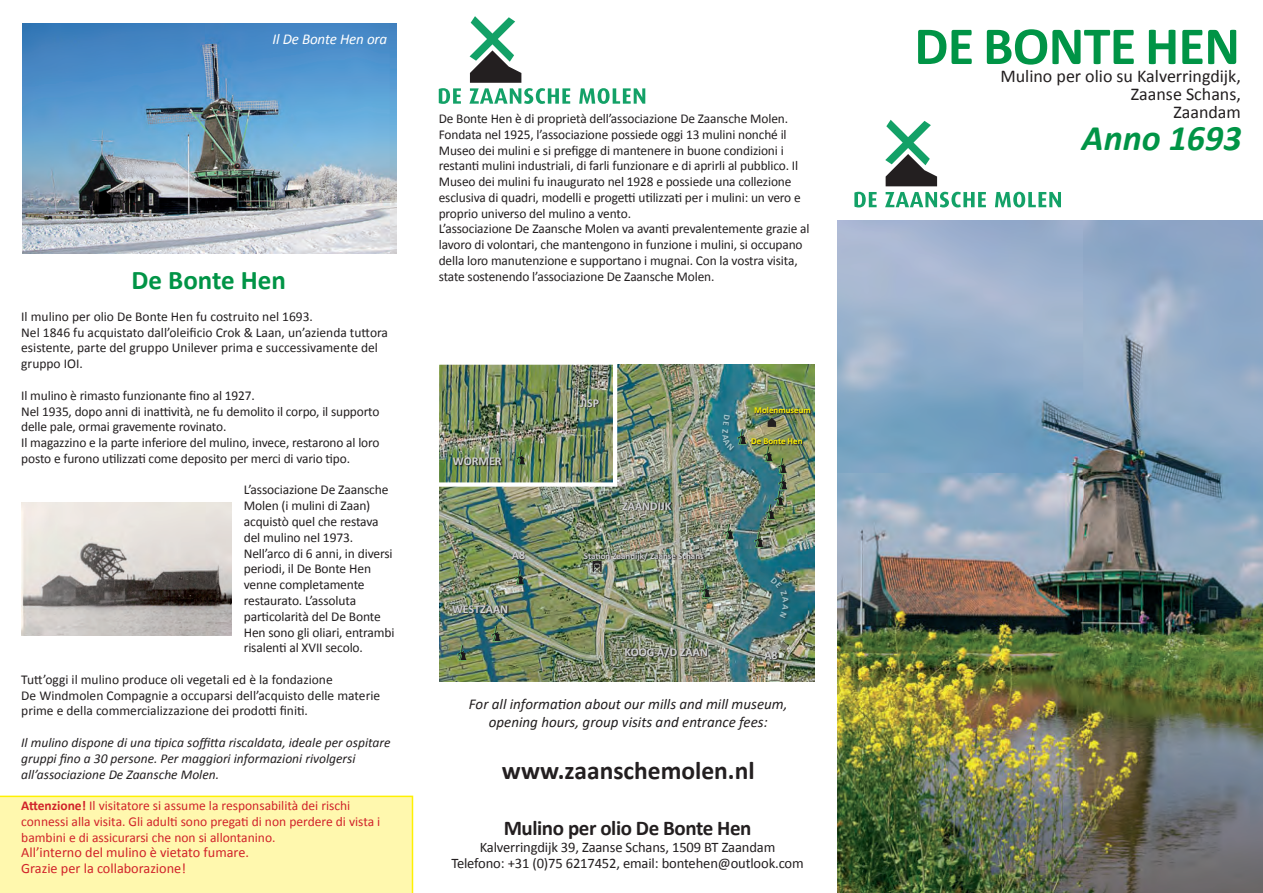
<style>
.page{position:relative;width:1263px;height:893px;background:#fff}
.page>*{position:absolute;margin:0;border:0;box-sizing:border-box;transform-origin:0 0}
.t1{font:700 54px "Calibri";letter-spacing:-.01em;color:#009446}
.t2{font:italic 700 36px "Calibri";color:#009446}
.t3{font:700 27px "Calibri";color:#009446}
.t4{font:700 25.5px "Calibri";color:#231f20}
.t5{font:700 24px "Calibri";color:#231f20}
.t6{font:700 21px "Calibri";color:#231f20}
.t7{font:700 21px "Calibri";letter-spacing:-.02em;color:#231f20}
.t8{font:18px/18px "Calibri";color:#231f20;text-align:right}
.t9{font:15px/16.5px "Calibri";color:#231f20}
.t10{font:italic 15px "Calibri";color:#231f20}
.t11{font:italic 15px "Calibri";letter-spacing:-.01em;color:#fff}
.t12{font:14.55px/16.5px "Calibri";letter-spacing:-.01em;color:#231f20;text-align:center}
.t13{font:14.25px/15.8px "Calibri";color:#d1232a}
.t14{font:13.5px/15.8px "Calibri";letter-spacing:-.01em;color:#231f20}
.t15{font:13.5px/15.8px "Calibri";color:#d1232a}
.t16{font:italic 13.5px/15.8px "Calibri";color:#231f20}
.t17{font:700 12px "Calibri";color:#d1d2d4}
.t18{font:700 11.7px "Calibri";color:#fff}
.t19{font:700 9px "Calibri";color:#d1d2d4}
.t20{font:700 9px "Calibri";color:#fff101}
.s1{font-weight:700}
</style>
<div class="page">
<img style="left:838px;top:220px;width:425px;height:673px">
<img style="left:22px;top:24px;width:374px;height:229px">
<svg style="left:885px;top:120px;width:52px;height:66px"></svg>
<svg style="left:854px;top:192px;width:22px;height:15px"></svg>
<svg style="left:885px;top:192px;width:101px;height:15px"></svg>
<svg style="left:995px;top:192px;width:66px;height:15px"></svg>
<svg style="left:439px;top:88px;width:22px;height:16px"></svg>
<svg style="left:469px;top:16px;width:101px;height:88px"></svg>
<svg style="left:579px;top:88px;width:66px;height:16px"></svg>
<img style="left:21px;top:502px;width:210px;height:133px">
<div style="left:0;top:796px;width:413px;height:97px;background:#fff8ae"></div>
<img style="left:439px;top:365px;width:376px;height:316px">
<svg style="left:699px;top:582px;width:11px;height:29px"></svg>
<svg style="left:514px;top:570px;width:15px;height:26px"></svg>
<svg style="left:491px;top:626px;width:15px;height:27px"></svg>
<svg style="left:457px;top:645px;width:14px;height:25px"></svg>
<img style="left:439px;top:364px;width:180px;height:139px">
<svg style="left:754px;top:407px;width:58px;height:7px"></svg>
<svg style="left:452px;top:605px;width:56px;height:9px"></svg>
<svg style="left:584px;top:552px;width:121px;height:9px"></svg>
<svg style="left:625px;top:648px;width:83px;height:11px"></svg>
<svg style="left:622px;top:502px;width:51px;height:9px"></svg>
<svg style="left:511px;top:551px;width:15px;height:9px"></svg>
<svg style="left:764px;top:652px;width:15px;height:8px"></svg>
<div style="left:770px;top:576px;width:21px;height:44px;background:#231f20;opacity:.75"></div>
<div style="left:721px;top:414px;width:16px;height:39px;background:#231f20;opacity:.75"></div>
<svg style="left:787px;top:438px;width:16px;height:7px"></svg>
<svg style="left:593px;top:562px;width:9px;height:11px"></svg>
<svg style="left:771px;top:577px;width:18px;height:41px"></svg>
<img style="left:722px;top:415px;width:65px;height:147px">
<p class="t11" style="left:273px;top:29px;width:116px">Il De Bonte Hen ora</p>
<p class="t3" style="left:131px;top:262px;width:156px">De Bonte Hen</p>
<p class="t14" style="left:21px;top:309px;width:368px">Il mulino per olio De Bonte Hen fu costruito nel 1693.<br>Nel 1846 fu acquistato dall’oleificio Crok &amp; Laan, un’azienda tuttora esistente, parte del gruppo Unilever prima e successivamente del gruppo IOI.</p>
<p class="t14" style="left:21px;top:387px;width:360px">Il mulino è rimasto funzionante fino al 1927.<br>Nel 1935, dopo anni di inattività, ne fu demolito il corpo, il supporto delle pale, ormai gravemente rovinato.<br>Il magazzino e la parte inferiore del mulino, invece, restarono al loro posto e furono utilizzati come deposito per merci di vario tipo.</p>
<p class="t14" style="left:244px;top:482px;width:152px">L’associazione De Zaansche<br>Molen (i mulini di Zaan) acquistò quel che restava del mulino nel 1973.<br>Nell’arco di 6 anni, in diversi periodi, il De Bonte Hen venne completamente restaurato. L’assoluta particolarità del De Bonte<br>Hen sono gli oliari, entrambi risalenti al XVII secolo.</p>
<p class="t14" style="left:21px;top:672px;width:360px">Tutt’oggi il mulino produce oli vegetali ed è la fondazione<br>De Windmolen Compagnie a occuparsi dell’acquisto delle materie prime e della commercializzazione dei prodotti finiti.</p>
<p class="t16" style="left:21px;top:734px;width:371px">Il mulino dispone di una tipica soffitta riscaldata, ideale per ospitare gruppi fino a 30 persone. Per maggiori informazioni rivolgersi all’associazione De Zaansche Molen.</p>
<p class="t15" style="left:21px;top:798px;width:361px"><span class="s1">Attenzione!</span> Il visitatore si assume la responsabilità dei rischi connessi alla visita. Gli adulti sono pregati di non perdere di vista i bambini e di assicurarsi che non si allontanino.</p>
<p class="t13" style="left:21px;top:845px;width:229px">All’interno del mulino è vietato fumare.<br>Grazie per la collaborazione!</p>
<p class="t14" style="left:439px;top:111px;width:372px">De Bonte Hen è di proprietà dell’associazione De Zaansche Molen.<br>Fondata nel 1925, l’associazione possiede oggi 13 mulini nonché il Museo dei mulini e si prefigge di mantenere in buone condizioni i restanti mulini industriali, di farli funzionare e di aprirli al pubblico. Il Museo dei mulini fu inaugurato nel 1928 e possiede una collezione esclusiva di quadri, modelli e progetti utilizzati per i mulini: un vero e proprio universo del mulino a vento.<br>L’associazione De Zaansche Molen va avanti prevalentemente grazie al lavoro di volontari, che mantengono in funzione i mulini, si occupano della loro manutenzione e supportano i mugnai. Con la vostra visita, state sostenendo l’associazione De Zaansche Molen.</p>
<p class="t17" style="left:453px;top:453px;width:50px">WORMER</p>
<p class="t18" style="left:513px;top:546px;width:15px">A8</p>
<p class="t17" style="left:512px;top:546px;width:15px">A8</p>
<p class="t17" style="left:452px;top:600px;width:58px">WESTZAAN</p>
<p class="t17" style="left:580px;top:395px;width:21px">JISP</p>
<p class="t17" style="left:622px;top:497px;width:51px">ZAANDIJK</p>
<p class="t19" style="left:584px;top:549px;width:122px">Station Zaandijk/ Zaanse Schans</p>
<p class="t17" style="left:625px;top:644px;width:85px">KOOG A/D ZAAN</p>
<p class="t20" style="left:754px;top:404px;width:58px">Molenmuseum</p>
<p class="t20" style="left:751px;top:435px;width:53px">De Bonte Hen</p>
<p class="t17" style="left:764px;top:646px;width:15px">A8</p>
<p class="t10" style="left:469px;top:693px;width:320px">For all information about our mills and mill museum,</p>
<p class="t10" style="left:489px;top:711px;width:280px">opening hours, group visits and entrance fees:</p>
<p class="t4" style="left:502px;top:752px;width:254px">www.zaanschemolen.nl</p>
<p class="t6" style="left:493px;top:705px;width:268px">Vereniging de Zaansche Molen</p>
<p class="t5" style="left:509px;top:745px;width:239px">www.zaanschemolen.nl</p>
<p class="t7" style="left:504px;top:815px;width:249px">Mulino per olio De Bonte Hen</p>
<p class="t12" style="left:451px;top:838px;width:354px">Kalverringdijk 39, Zaanse Schans, 1509 BT Zaandam<br>Telefono: +31 (0)75 6217452, email: bontehen@outlook.com</p>
<p class="t9" style="left:486px;top:819px;width:283px">Lagedijk 28 (bij Julianabrug), 1544 BG Zaandijk</p>
<p class="t9" style="left:558px;top:837px;width:139px">telefoon 075 6285602</p>
<p class="t6" style="left:496px;top:821px;width:261px">Mulino per olio De Bonte Hen</p>
<p class="t9" style="left:439px;top:844px;width:360px;text-indent:78px">Kalverringdijk 39, 1509 BT Zaandam<br>Telefono +31 075 6217452, email: bontehen@outlook.com</p>
<p class="t1" style="left:914px;top:12px;width:327px">DE BONTE HEN</p>
<p class="t8" style="left:1000px;top:67px;width:242px">Mulino per olio su Kalverringdijk,<br>Zaanse Schans,<br>Zaandam</p>
<p class="t2" style="left:1082px;top:116px;width:161px">Anno 1693</p>
</div>
